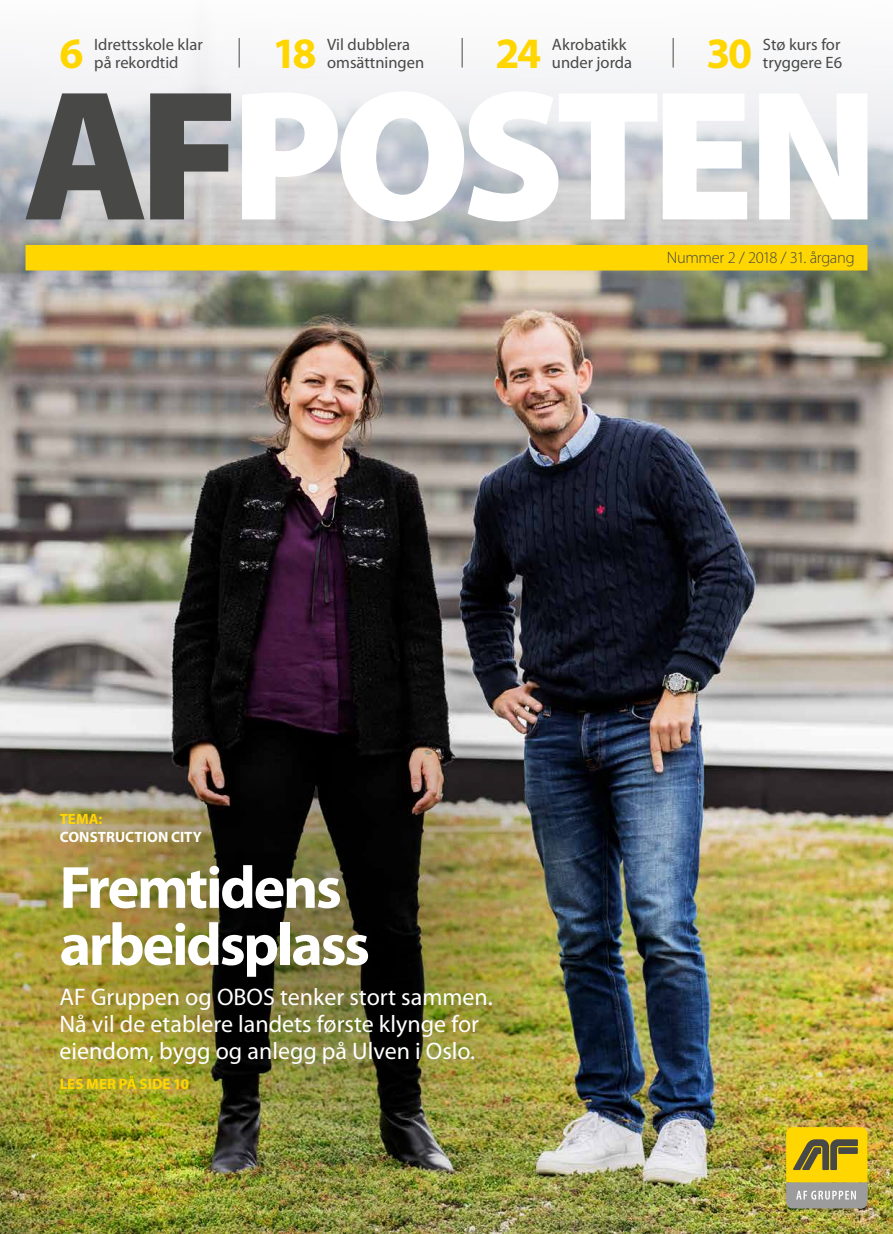
<style>
.page{position:relative;width:893px;height:1234px;background:#fff}
.page>*{position:absolute;margin:0;border:0;box-sizing:border-box;transform-origin:0 0}
.t1{font:700 60px/57px "Myriad Pro";letter-spacing:-.04em;color:#fff}
.t2{font:700 43.5px "Myriad Pro";color:#ffd600}
.t3{font:24px/27px "Myriad Pro";color:#fff}
.t4{font:16.5px/18px "Myriad Pro";color:#484847}
.t5{font:300 16.5px "Myriad Pro";letter-spacing:-.02em;color:#484847}
.t6{font:700 15px "Myriad Pro";letter-spacing:.005em;color:#ffd600}
.t7{font:700 15px "Myriad Pro";letter-spacing:.005em;color:#fff}
</style>
<div class="page">
<img style="left:0;top:242px;width:893px;height:991px">
<svg style="left:0;top:38px;width:893px;height:204px;fill:#f3f3f5"></svg>
<svg style="left:242px;top:91px;width:625px;height:130px"></svg>
<svg style="left:26px;top:93px;width:205px;height:126px;background:#7e7f80"></svg>
<div style="left:26px;top:245px;width:841px;height:25px;background:#ffd600"></div>
<svg style="left:786px;top:1126px;width:81px;height:82px;background:#c3ad40"></svg>
<hr style="left:239px;top:38px;width:1px;height:30px;background:#484847">
<hr style="left:462px;top:38px;width:1px;height:30px;background:#484847">
<hr style="left:673px;top:38px;width:1px;height:30px;background:#484847">
<img style="left:0;top:733px;width:574px;height:409px">
<h2 class="t2" style="left:60px;top:29px;width:26px">6</h2>
<p class="t4" style="left:94px;top:35px;width:110px">Idrettsskole klar på rekordtid</p>
<p class="t4" style="left:327px;top:35px;width:84px">Vil dubblera</p>
<h2 class="t2" style="left:273px;top:29px;width:46px">18</h2>
<p class="t4" style="left:327px;top:53px;width:98px">omsättningen</p>
<h2 class="t2" style="left:495px;top:29px;width:47px">24</h2>
<p class="t4" style="left:552px;top:35px;width:76px">Akrobatikk</p>
<p class="t4" style="left:552px;top:53px;width:82px">under jorda</p>
<h2 class="t2" style="left:706px;top:29px;width:47px">30</h2>
<p class="t4" style="left:763px;top:35px;width:79px">Stø kurs for</p>
<p class="t4" style="left:763px;top:53px;width:81px">tryggere E6</p>
<p class="t5" style="left:667px;top:248px;width:189px">Nummer 2 / 2018 / 31. årgang</p>
<p class="t6" style="left:60px;top:810px;width:44px">TEMA:</p>
<p class="t7" style="left:60px;top:828px;width:144px">CONSTRUCTION CITY</p>
<h1 class="t1" style="left:60px;top:859px;width:312px">Fremtidens arbeidsplass</h1>
<p class="t3" style="left:60px;top:983px;width:435px">AF Gruppen og OBOS tenker stort sammen.<br>Nå vil de etablere landets første klynge for eiendom, bygg og anlegg på Ulven i Oslo.</p>
<p class="t6" style="left:60px;top:1075px;width:131px">LES MER PÅ SIDE 10</p>
</div>
